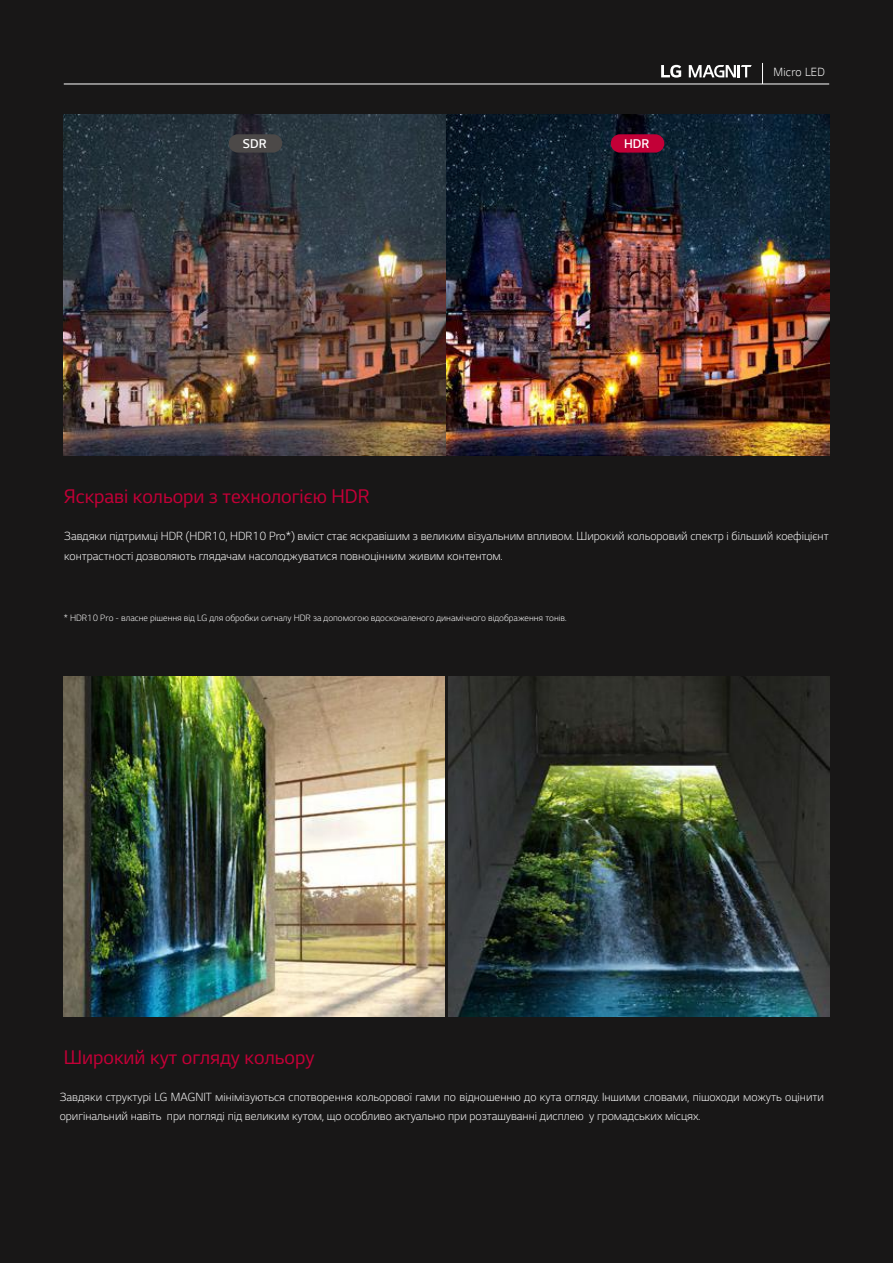
<style>
.page{position:relative;width:893px;height:1263px;background:#181717}
.page>*{position:absolute;margin:0;border:0;box-sizing:border-box;transform-origin:0 0}
.t1{font:22.5px "LG Smart";color:#c30037}
.t2{font:300 14.4px "LG Smart";letter-spacing:.005em;color:#fff}
.t3{font:300 13.5px/19.5px "LG Smart";color:#fff}
.t4{font:300 13.5px "LG Smart";letter-spacing:.025em;color:#fff}
.t5{font:300 10.5px "LG Smart";color:#fff}
</style>
<div class="page">
<hr style="left:64px;top:84px;width:765px;height:1px;background:#fff">
<svg style="left:762px;top:63px;width:1px;height:21px"></svg>
<svg style="left:661px;top:65px;width:20px;height:13px"></svg>
<svg style="left:689px;top:65px;width:63px;height:12px"></svg>
<img style="left:64px;top:115px;width:765px;height:340px">
<div style="left:229px;top:134px;width:53px;height:19px;background:#4c4948;border-radius:9px"></div>
<div style="left:611px;top:134px;width:53px;height:19px;background:#c30037;border-radius:9px"></div>
<img style="left:64px;top:676px;width:765px;height:340px">
<hr style="left:445px;top:673px;width:3px;height:347px;background:#191817">
<p class="t2" style="left:243px;top:136px;width:25px">SDR</p>
<p class="t2" style="left:624px;top:136px;width:27px">HDR</p>
<p class="t4" style="left:773px;top:64px;width:53px">Micro LED</p>
<h1 class="t1" style="left:64px;top:484px;width:307px">Яскраві кольори з технологією HDR</h1>
<p class="t3" style="left:64px;top:526px;width:766px">Завдяки підтримці HDR (HDR10, HDR10 Pro*) вміст стає яскравішим з великим візуальним впливом. Широкий кольоровий спектр і більший коефіцієнт контрастності дозволяють глядачам насолоджуватися повноцінним живим контентом.</p>
<p class="t5" style="left:64px;top:613px;width:504px">* HDR10 Pro - власне рішення від LG для обробки сигналу HDR за допомогою вдосконаленого динамічного відображення тонів.</p>
<h1 class="t1" style="left:64px;top:1045px;width:252px">Широкий кут огляду кольору</h1>
<p class="t3" style="left:60px;top:1087px;width:766px">Завдяки структурі LG MAGNIT мінімізуються спотворення кольорової гами по відношенню до кута огляду. Іншими словами, пішоходи можуть оцінити оригінальний навіть при погляді під великим кутом, що особливо актуально при розташуванні дисплею у громадських місцях.</p>
</div>
